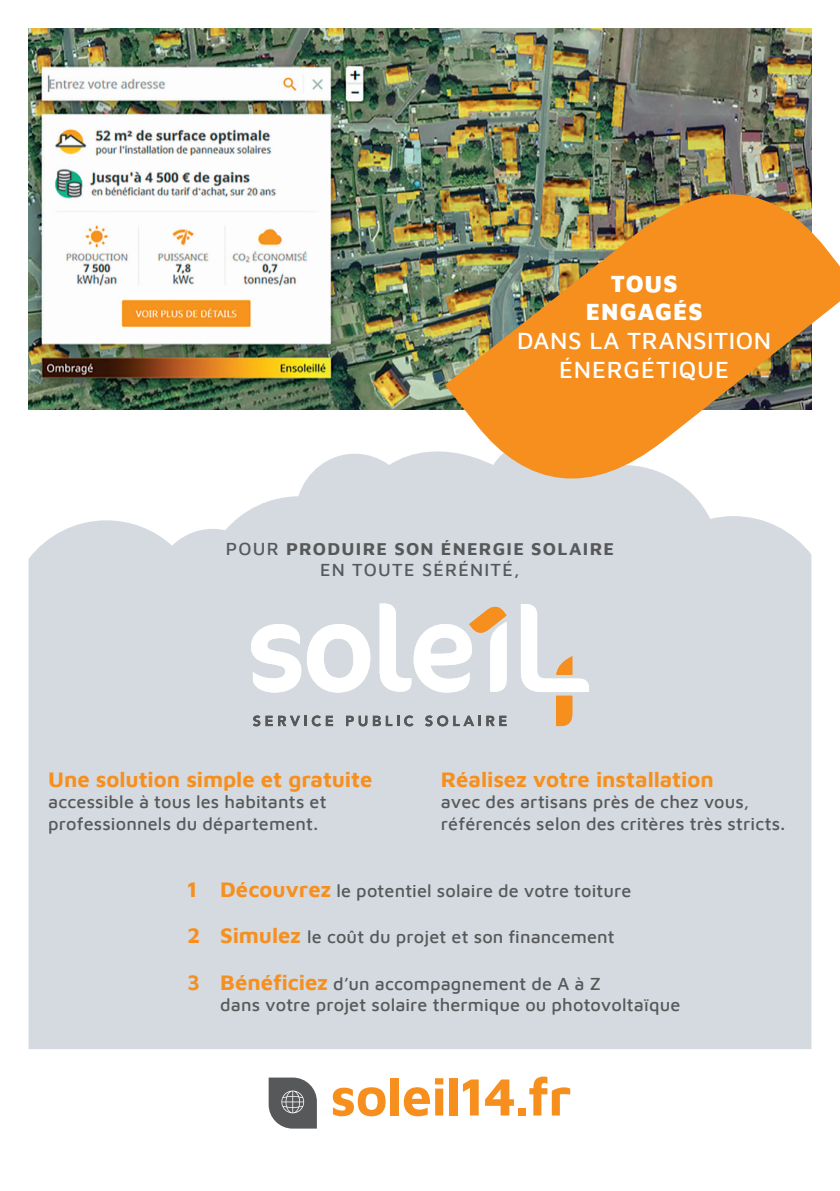
<style>
.page{position:relative;width:840px;height:1191px;background:#fff}
.page>*{position:absolute;margin:0;border:0;box-sizing:border-box;transform-origin:0 0}
.t1{font:700 54px "Maven Pro";letter-spacing:-.015em;color:#f68f1e}
.t2{font:500 24px "Maven Pro";letter-spacing:.025em;color:#fff}
.t3{font:900 24px "Maven Pro";letter-spacing:.035em;color:#fff}
.t4{font:700 22px "Maven Pro";letter-spacing:-.005em;color:#f68f1e}
.t5{font:500 18px/21.6px "Maven Pro";letter-spacing:.01em;color:#57585a}
.t6{font:700 18px/21.6px "Maven Pro";letter-spacing:.07em;color:#57585a;text-align:center}
.s1{font-weight:500}
.s2{font-weight:700;font-size:22px;color:#f68f1e}
</style>
<div class="page">
<div style="left:29px;top:451px;width:782px;height:598px;background:#d4dae0"></div>
<img style="left:28px;top:28px;width:783px;height:382px">
<img style="left:444px;top:174px;width:395px;height:324px">
<svg style="left:253px;top:715px;width:80px;height:11px"></svg>
<svg style="left:346px;top:715px;width:67px;height:11px"></svg>
<svg style="left:425px;top:715px;width:55px;height:11px"></svg>
<svg style="left:486px;top:715px;width:20px;height:11px"></svg>
<svg style="left:251px;top:624px;width:50px;height:68px"></svg>
<svg style="left:307px;top:624px;width:63px;height:68px"></svg>
<svg style="left:379px;top:603px;width:127px;height:89px"></svg>
<svg style="left:520px;top:604px;width:68px;height:122px"></svg>
<svg style="left:268px;top:1077px;width:49px;height:51px;background:#747577"></svg>
<p class="t3" style="left:610px;top:266px;width:68px">TOUS</p>
<p class="t3" style="left:585px;top:295px;width:118px">ENGAGÉS</p>
<p class="t2" style="left:517px;top:324px;width:255px">DANS LA TRANSITION</p>
<p class="t2" style="left:558px;top:353px;width:171px">ÉNERGÉTIQUE</p>
<p class="t6" style="left:225px;top:536px;width:390px"><span class="s1">POUR</span> PRODUIRE SON ÉNERGIE SOLAIRE<br><span class="s1">EN TOUTE SÉRÉNITÉ,</span></p>
<p class="t4" style="left:48px;top:763px;width:325px">Une solution simple et gratuite</p>
<p class="t5" style="left:48px;top:790px;width:280px">accessible à tous les habitants et professionnels du département.</p>
<p class="t4" style="left:441px;top:763px;width:274px">Réalisez votre installation</p>
<p class="t5" style="left:441px;top:790px;width:345px">avec des artisans près de chez vous, référencés selon des critères très stricts.</p>
<p class="t4" style="left:187px;top:874px;width:12px">1</p>
<p class="t4" style="left:187px;top:920px;width:15px">2</p>
<p class="t4" style="left:187px;top:966px;width:15px">3</p>
<p class="t5" style="left:220px;top:879px;width:412px"><span class="s2">Découvrez</span> le potentiel solaire de votre toiture</p>
<p class="t5" style="left:220px;top:925px;width:396px"><span class="s2">Simulez</span> le coût du projet et son financement</p>
<p class="t5" style="left:220px;top:971px;width:382px"><span class="s2">Bénéficiez</span> d’un accompagnement de A à Z</p>
<p class="t5" style="left:220px;top:992px;width:461px">dans votre projet solaire thermique ou photovoltaïque</p>
<p class="t1" style="left:330px;top:1058px;width:242px">soleil14.fr</p>
</div>
